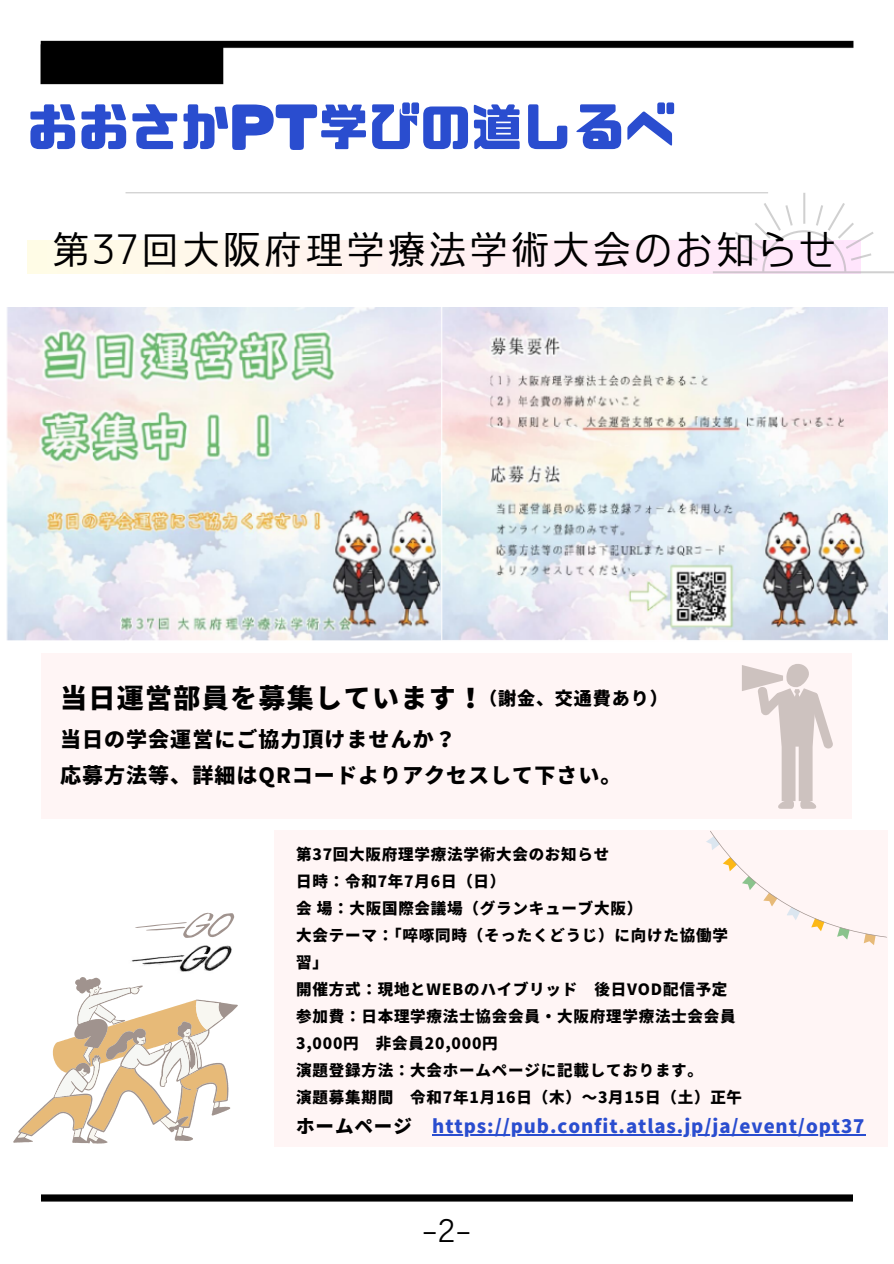
<style>
.page{position:relative;width:894px;height:1264px;background:#fff}
.page>*{position:absolute;margin:0;border:0;box-sizing:border-box;transform-origin:0 0}
.t1{font:51px "CP Font";color:#2a4dcf}
.t2{font:39.15px "Ume Hy Gothic";letter-spacing:.05em;color:#000}
.t3{font:30.45px "Ume Hy Gothic";color:#000}
.t4{font:900 27px "Noto Sans JP";letter-spacing:.05em;color:#000}
.t5{font:900 21px/36px "Noto Sans JP";letter-spacing:.05em;color:#000}
.t6{font:900 18.45px "Noto Sans JP";letter-spacing:.05em;color:#2a4dcf}
.t7{font:900 18.45px "Noto Sans JP";letter-spacing:.05em;color:#000}
.t8{font:900 18px "Noto Sans JP";letter-spacing:.05em;color:#000}
.t9{font:900 15.6px "Noto Sans JP";letter-spacing:.05em;color:#000}
</style>
<div class="page">
<img style="left:40px;top:40px;width:814px;height:45px">
<hr style="left:125px;top:192px;width:643px;height:1px;background:#000">
<img style="left:42px;top:1194px;width:810px;height:7px">
<div style="left:274px;top:830px;width:613px;height:316px;background:#fff5f5"></div>
<hr style="left:432px;top:1134px;width:433px;height:1px;background:#2a4dcf">
<div style="left:27px;top:241px;width:833px;height:32px;background:#fff3ef"></div>
<img style="left:6px;top:307px;width:435px;height:334px">
<img style="left:441px;top:307px;width:446px;height:333px">
<div style="left:42px;top:653px;width:809px;height:166px;background:#fff5f5"></div>
<svg style="left:742px;top:664px;width:90px;height:144px"></svg>
<svg style="left:13px;top:977px;width:225px;height:166px"></svg>
<svg style="left:135px;top:912px;width:99px;height:26px"></svg>
<img style="left:131px;top:945px;width:101px;height:27px">
<svg style="left:706px;top:831px;width:181px;height:114px"></svg>
<svg style="left:712px;top:193px;width:181px;height:80px"></svg>
<p class="t1" style="left:27px;top:102px;width:649px">おおさかPT学びの道しるべ</p>
<p class="t2" style="left:52px;top:230px;width:786px">第37回大阪府理学療法学術大会のお知らせ</p>
<p class="t4" style="left:60px;top:676px;width:425px">当日運営部員を募集しています！</p>
<p class="t5" style="left:60px;top:720px;width:562px">当日の学会運営にご協力頂けませんか？<br>応募方法等、詳細はQRコードよりアクセスして下さい。</p>
<p class="t8" style="left:479px;top:684px;width:190px">（謝金、交通費あり）</p>
<p class="t9" style="left:296px;top:841px;width:315px">第37回大阪府理学療法学術大会のお知らせ</p>
<h1 class="t9" style="left:296px;top:868px;width:211px">日時：令和7年7月6日（日）</h1>
<p class="t9" style="left:296px;top:895px;width:347px">会場：大阪国際会議場（グランキューブ大阪）</p>
<p class="t9" style="left:296px;top:922px;width:433px">大会テーマ：「啐啄同時（そったくどうじ）に向けた協働学</p>
<h2 class="t9" style="left:296px;top:949px;width:33px">習」</h2>
<p class="t9" style="left:296px;top:976px;width:433px">開催方式：現地とWEBのハイブリッド 後日VOD配信予定</p>
<p class="t9" style="left:296px;top:1003px;width:441px">参加費：日本理学療法士協会会員・大阪府理学療法士会会員</p>
<p class="t9" style="left:296px;top:1030px;width:203px">3,000円 非会員20,000円</p>
<h4 class="t9" style="left:296px;top:1057px;width:408px">演題登録方法：大会ホームページに記載しております。</h4>
<p class="t9" style="left:296px;top:1084px;width:447px">演題募集期間 令和7年1月 16日（木）～3月 15日（土）正午</p>
<p class="t7" style="left:296px;top:1111px;width:117px">ホームページ</p>
<p class="t6" style="left:432px;top:1111px;width:433px">https://pub.confit.atlas.jp/ja/event/opt37</p>
<p class="t3" style="left:423px;top:1215px;width:48px">-2-</p>
</div>
